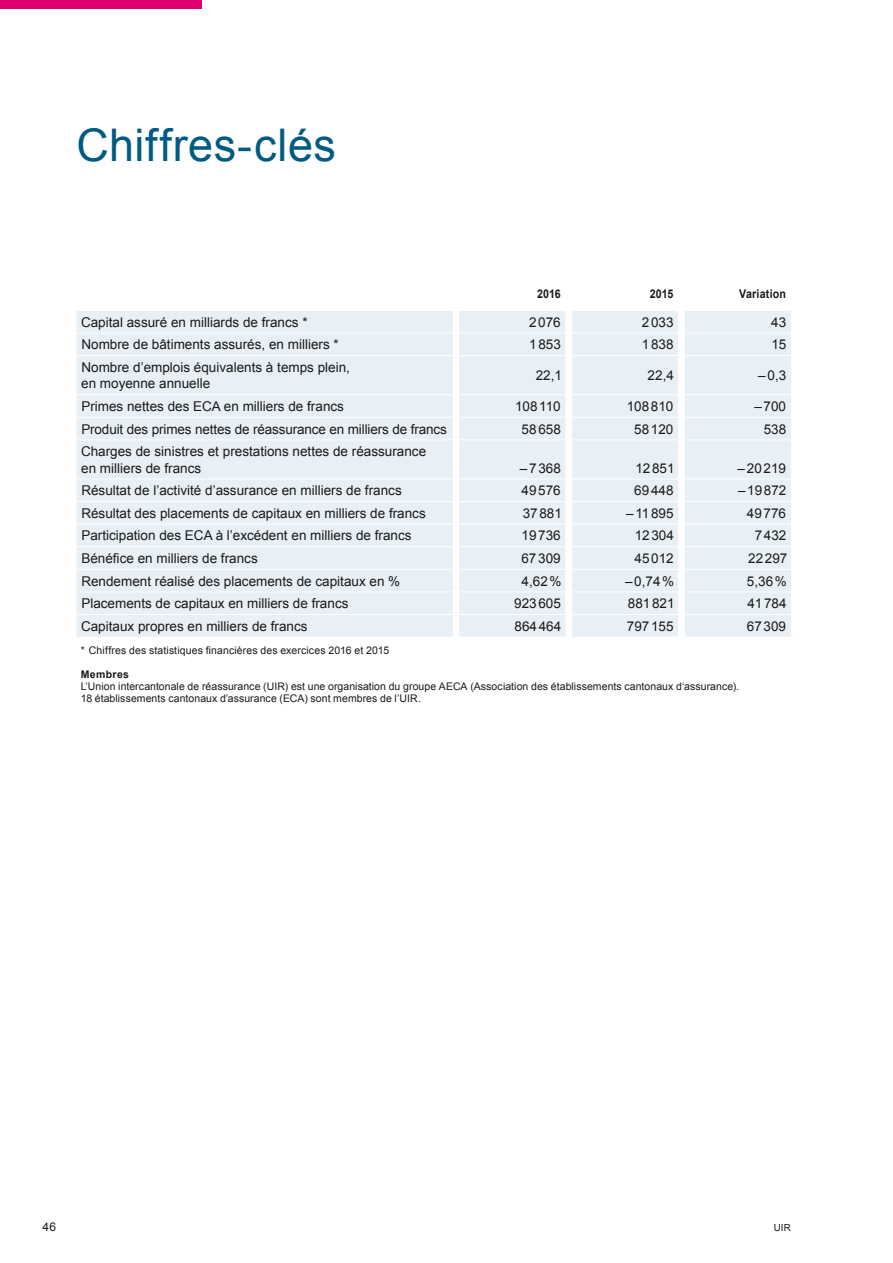
<style>
.page{position:relative;width:893px;height:1263px;background:#fff}
.page>*{position:absolute;margin:0;border:0;box-sizing:border-box;transform-origin:0 0}
.t1{font:45px "Arial";letter-spacing:.01em;color:#005b83}
.t2{font:13.5px/16.5px "Arial";color:#1a1a18}
.t3{font:700 12px "Arial";letter-spacing:.015em;color:#1a1a18;scale:.89 1}
.t4{font:12px "Arial";color:#1a1a18}
.t5{font:10.5px/12px "Arial";letter-spacing:.005em;color:#1a1a18}
.t6{font:700 10.5px "Arial";letter-spacing:.035em;color:#1a1a18}
.t7{font:9.75px "Arial";color:#1a1a18}
</style>
<div class="page">
<div style="left:77px;top:311px;width:714px;height:326px;background:#e8eff5"></div>
<hr style="left:77px;top:439px;width:376px;height:1px;background:#fff">
<hr style="left:459px;top:439px;width:107px;height:1px;background:#fff">
<hr style="left:685px;top:439px;width:106px;height:1px;background:#fff">
<hr style="left:77px;top:614px;width:376px;height:1px;background:#fff">
<hr style="left:459px;top:614px;width:107px;height:1px;background:#fff">
<hr style="left:685px;top:614px;width:106px;height:1px;background:#fff">
<hr style="left:77px;top:333px;width:376px;height:1px;background:#fff">
<hr style="left:459px;top:333px;width:107px;height:1px;background:#fff">
<hr style="left:685px;top:333px;width:106px;height:1px;background:#fff">
<hr style="left:77px;top:355px;width:376px;height:1px;background:#fff">
<hr style="left:459px;top:355px;width:107px;height:1px;background:#fff">
<hr style="left:685px;top:355px;width:106px;height:1px;background:#fff">
<hr style="left:77px;top:479px;width:376px;height:1px;background:#fff">
<hr style="left:459px;top:479px;width:107px;height:1px;background:#fff">
<hr style="left:685px;top:479px;width:106px;height:1px;background:#fff">
<hr style="left:77px;top:501px;width:376px;height:1px;background:#fff">
<hr style="left:459px;top:501px;width:107px;height:1px;background:#fff">
<hr style="left:685px;top:501px;width:106px;height:1px;background:#fff">
<hr style="left:77px;top:524px;width:376px;height:1px;background:#fff">
<hr style="left:459px;top:524px;width:107px;height:1px;background:#fff">
<hr style="left:685px;top:524px;width:106px;height:1px;background:#fff">
<hr style="left:77px;top:546px;width:376px;height:1px;background:#fff">
<hr style="left:459px;top:546px;width:107px;height:1px;background:#fff">
<hr style="left:685px;top:546px;width:106px;height:1px;background:#fff">
<hr style="left:77px;top:394px;width:376px;height:1px;background:#fff">
<hr style="left:77px;top:417px;width:376px;height:1px;background:#fff">
<hr style="left:459px;top:394px;width:107px;height:1px;background:#fff">
<hr style="left:685px;top:394px;width:106px;height:1px;background:#fff">
<hr style="left:459px;top:417px;width:107px;height:1px;background:#fff">
<hr style="left:685px;top:417px;width:106px;height:1px;background:#fff">
<hr style="left:77px;top:569px;width:376px;height:1px;background:#fff">
<hr style="left:77px;top:591px;width:376px;height:1px;background:#fff">
<hr style="left:459px;top:569px;width:107px;height:1px;background:#fff">
<hr style="left:685px;top:569px;width:106px;height:1px;background:#fff">
<hr style="left:459px;top:591px;width:107px;height:1px;background:#fff">
<hr style="left:685px;top:591px;width:106px;height:1px;background:#fff">
<svg style="left:566px;top:311px;width:119px;height:326px"></svg>
<div style="left:0;top:0;width:202px;height:9px;background:#de006e"></div>
<h1 class="t1" style="left:77px;top:115px;width:261px">Chiffres-clés</h1>
<p class="t3" style="left:537px;top:286px;width:28px">2016</p>
<p class="t3" style="left:650px;top:286px;width:28px">2015</p>
<p class="t3" style="left:739px;top:286px;width:54px">Variation</p>
<p class="t2" style="left:81px;top:314px;width:228px">Capital assuré en milliards de francs *</p>
<p class="t2" style="left:529px;top:314px;width:33px">2076</p>
<p class="t2" style="left:642px;top:314px;width:33px">2033</p>
<p class="t2" style="left:771px;top:314px;width:17px">43</p>
<p class="t2" style="left:81px;top:336px;width:259px">Nombre de bâtiments assurés, en milliers *</p>
<p class="t2" style="left:529px;top:336px;width:33px">1853</p>
<p class="t2" style="left:642px;top:336px;width:33px">1838</p>
<p class="t2" style="left:771px;top:336px;width:17px">15</p>
<p class="t2" style="left:81px;top:359px;width:270px">Nombre d’emplois équivalents à temps plein, en moyenne annuelle</p>
<p class="t2" style="left:536px;top:367px;width:28px">22,1</p>
<p class="t2" style="left:648px;top:367px;width:28px">22,4</p>
<p class="t2" style="left:758px;top:367px;width:29px">–0,3</p>
<p class="t2" style="left:81px;top:398px;width:264px">Primes nettes des ECA en milliers de francs</p>
<p class="t2" style="left:515px;top:398px;width:47px">108110</p>
<p class="t2" style="left:627px;top:398px;width:48px">108810</p>
<p class="t2" style="left:754px;top:398px;width:33px">–700</p>
<p class="t2" style="left:81px;top:421px;width:367px">Produit des primes nettes de réassurance en milliers de francs</p>
<p class="t2" style="left:522px;top:421px;width:41px">58658</p>
<p class="t2" style="left:634px;top:421px;width:41px">58120</p>
<p class="t2" style="left:764px;top:421px;width:24px">538</p>
<p class="t2" style="left:81px;top:443px;width:347px">Charges de sinistres et prestations nettes de réassurance en milliers de francs</p>
<p class="t2" style="left:520px;top:460px;width:42px">–7368</p>
<p class="t2" style="left:635px;top:460px;width:41px">12851</p>
<p class="t2" style="left:738px;top:460px;width:50px">–20219</p>
<p class="t2" style="left:81px;top:482px;width:322px">Résultat de l’activité d’assurance en milliers de francs</p>
<p class="t2" style="left:521px;top:482px;width:41px">49576</p>
<p class="t2" style="left:634px;top:482px;width:41px">69448</p>
<p class="t2" style="left:738px;top:482px;width:50px">–19872</p>
<p class="t2" style="left:81px;top:505px;width:346px">Résultat des placements de capitaux en milliers de francs</p>
<p class="t2" style="left:523px;top:505px;width:41px">37881</p>
<p class="t2" style="left:626px;top:505px;width:49px">–11895</p>
<p class="t2" style="left:747px;top:505px;width:41px">49776</p>
<p class="t2" style="left:81px;top:527px;width:332px">Participation des ECA à l’excédent en milliers de francs</p>
<p class="t2" style="left:521px;top:527px;width:41px">19736</p>
<p class="t2" style="left:635px;top:527px;width:41px">12304</p>
<p class="t2" style="left:755px;top:527px;width:33px">7432</p>
<p class="t2" style="left:81px;top:550px;width:178px">Bénéfice en milliers de francs</p>
<p class="t2" style="left:521px;top:550px;width:41px">67309</p>
<p class="t2" style="left:635px;top:550px;width:41px">45012</p>
<p class="t2" style="left:748px;top:550px;width:41px">22297</p>
<p class="t2" style="left:81px;top:573px;width:320px">Rendement réalisé des placements de capitaux en %</p>
<p class="t2" style="left:522px;top:573px;width:41px">4,62%</p>
<p class="t2" style="left:625px;top:573px;width:51px">–0,74%</p>
<p class="t2" style="left:747px;top:573px;width:41px">5,36%</p>
<p class="t2" style="left:81px;top:595px;width:269px">Placements de capitaux en milliers de francs</p>
<p class="t2" style="left:514px;top:595px;width:48px">923605</p>
<p class="t2" style="left:628px;top:595px;width:48px">881821</p>
<p class="t2" style="left:747px;top:595px;width:41px">41784</p>
<p class="t2" style="left:81px;top:618px;width:228px">Capitaux propres en milliers de francs</p>
<p class="t2" style="left:514px;top:618px;width:48px">864464</p>
<p class="t2" style="left:627px;top:618px;width:48px">797155</p>
<p class="t2" style="left:747px;top:618px;width:41px">67309</p>
<p class="t5" style="left:81px;top:644px;width:310px">* Chiffres des statistiques financières des exercices 2016 et 2015</p>
<p class="t6" style="left:81px;top:667px;width:50px">Membres</p>
<p class="t5" style="left:81px;top:680px;width:660px">L’Union intercantonale de réassurance (UIR) est une organisation du groupe AECA (Association des établissements cantonaux d‘assurance).<br>18 établissements cantonaux d’assurance (ECA) sont membres de l’UIR.</p>
<p class="t4" style="left:43px;top:1219px;width:15px">46</p>
<p class="t7" style="left:774px;top:1221px;width:19px">UIR</p>
</div>
